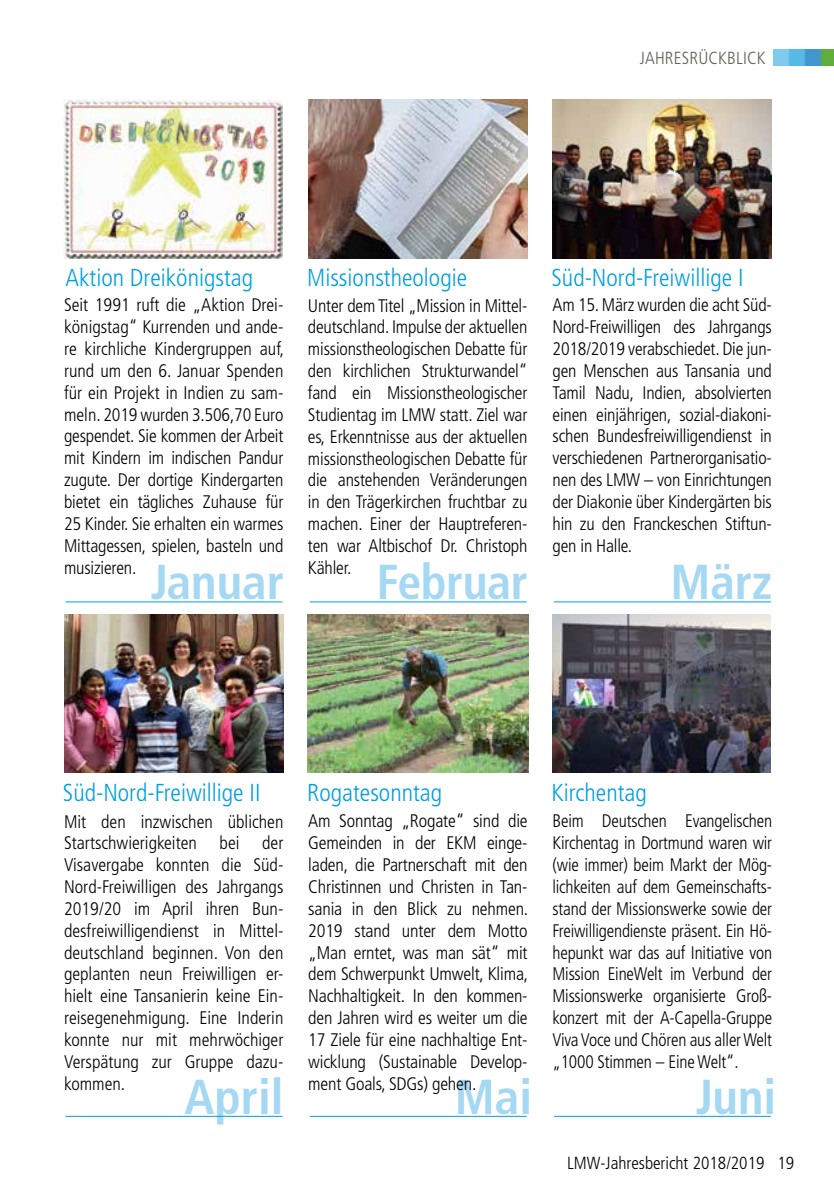
<style>
.page{position:relative;width:834px;height:1191px;background:#fff}
.page>*{position:absolute;margin:0;border:0;box-sizing:border-box;transform-origin:0 0}
.t1{font:700 condensed 49px "Frutiger";color:#a5d8f3}
.t2{font:300 condensed 24.5px "Frutiger";color:#009fe0}
.t3{font:300 condensed 18.2px/21.9px "Frutiger";letter-spacing:-.01em;color:#000;text-align:justify}
.t4{font:300 condensed 18.2px/21.9px "Frutiger";letter-spacing:-.01em;color:#000;text-align:justify;scale:.96 1}
.t5{font:300 condensed 17.5px "Frutiger";color:#000}
.t6{font:300 condensed 17.5px "Frutiger";letter-spacing:.01em;color:#625f57}
</style>
<div class="page">
<img style="left:773px;top:50px;width:60px;height:15px">
<hr style="left:65px;top:1116px;width:217px;height:1px;background:#009fe0">
<hr style="left:554px;top:1116px;width:216px;height:1px;background:#009fe0">
<hr style="left:310px;top:1116px;width:216px;height:1px;background:#009fe0">
<hr style="left:65px;top:601px;width:217px;height:1px;background:#009fe0">
<hr style="left:554px;top:601px;width:216px;height:1px;background:#009fe0">
<hr style="left:310px;top:601px;width:216px;height:1px;background:#009fe0">
<img style="left:308px;top:99px;width:219px;height:159px">
<img style="left:64px;top:614px;width:219px;height:159px">
<img style="left:552px;top:614px;width:218px;height:159px">
<img style="left:308px;top:614px;width:220px;height:159px">
<img style="left:552px;top:99px;width:219px;height:159px">
<img style="left:63px;top:99px;width:219px;height:159px">
<p class="t6" style="left:639px;top:48px;width:68px">Jahresrückblick</p>
<h2 class="t2" style="left:65px;top:264px;width:189px">Aktion Dreikönigstag</h2>
<h2 class="t2" style="left:307px;top:264px;width:161px">Missionstheologie</h2>
<h2 class="t2" style="left:551px;top:264px;width:193px">Süd-Nord-Freiwillige I</h2>
<p class="t3" style="left:64px;top:294px;width:221px">Seit 1991 ruft die „Aktion Drei&shy;königstag“ Kurrenden und ande&shy;re kirchliche Kindergruppen auf, rund um den 6. Januar Spenden für ein Projekt in Indien zu sam&shy;meln. 2019 wurden 3.506,70 Euro gespendet. Sie kommen der Arbeit mit Kindern im indischen Pandur zugute. Der dortige Kindergarten bietet ein tägliches Zuhause für 25 Kinder. Sie erhalten ein warmes Mittagessen, spielen, basteln und musizieren.</p>
<h1 class="t1" style="left:151px;top:552px;width:135px">Januar</h1>
<p class="t3" style="left:552px;top:294px;width:221px">Am 15. März wurden die acht Süd-Nord-Freiwilligen des Jahrgangs 2018/2019 verabschiedet. Die jun&shy;gen Menschen aus Tansania und Tamil Nadu, Indien, absolvierten einen einjährigen, sozial-diakoni&shy;schen Bundesfreiwilligendienst in verschiedenen Partnerorganisatio&shy;nen des LMW – von Einrichtungen der Diakonie über Kindergärten bis hin zu den Franckeschen Stiftun&shy;gen in Halle.</p>
<p class="t3" style="left:308px;top:295px;width:221px">Unter dem Titel „Mission in Mittel&shy;deutschland. Impulse der aktuellen missionstheologischen Debatte für den kirchlichen Strukturwandel“ fand ein Missionstheologischer Studientag im LMW statt. Ziel war es, Erkenntnisse aus der aktuellen missionstheologischen Debatte für die anstehenden Veränderungen in den Trägerkirchen fruchtbar zu machen. Einer der Hauptreferen&shy;ten war Altbischof Dr. Christoph Kähler.</p>
<h1 class="t1" style="left:376px;top:552px;width:153px">Februar</h1>
<h1 class="t1" style="left:670px;top:552px;width:103px">März</h1>
<h2 class="t2" style="left:63px;top:779px;width:199px">Süd-Nord-Freiwillige II</h2>
<h2 class="t2" style="left:307px;top:779px;width:136px">Rogatesonntag</h2>
<h2 class="t2" style="left:551px;top:779px;width:97px">Kirchentag</h2>
<p class="t3" style="left:308px;top:810px;width:221px">Am Sonntag „Rogate“ sind die Gemeinden in der EKM einge&shy;laden, die Partnerschaft mit den Christinnen und Christen in Tan&shy;sania in den Blick zu nehmen.<br>2019 stand unter dem Motto „Man erntet, was man sät“ mit dem Schwerpunkt Umwelt, Klima, Nachhaltigkeit. In den kommen&shy;den Jahren wird es weiter um die 17 Ziele für eine nachhaltige Ent&shy;wicklung (Sustainable Develop&shy;ment Goals, SDGs) gehen.</p>
<p class="t4" style="left:552px;top:810px;width:230px">Beim Deutschen Evangelischen Kirchentag in Dortmund waren wir (wie immer) beim Markt der Mög&shy;lichkeiten auf dem Gemeinschafts&shy;stand der Missionswerke sowie der Freiwilligendienste präsent. Ein Hö&shy;hepunkt war das auf Initiative von Mission EineWelt im Verbund der Missionswerke organisierte Groß&shy;konzert mit der A-Capella-Gruppe Viva Voce und Chören aus aller Welt „1000 Stimmen – Eine Welt“.</p>
<p class="t3" style="left:64px;top:810px;width:221px">Mit den inzwischen üblichen Startschwierigkeiten bei der Visavergabe konnten die Süd-Nord-Freiwilligen des Jahrgangs 2019/20 im April ihren Bun&shy;desfreiwilligendienst in Mittel&shy;deutschland beginnen. Von den geplanten neun Freiwilligen er&shy;hielt eine Tansanierin keine Ein&shy;reisegenehmigung. Eine Inderin konnte nur mit mehrwöchiger Verspätung zur Gruppe dazu&shy;kommen.</p>
<h1 class="t1" style="left:184px;top:1067px;width:100px">April</h1>
<h1 class="t1" style="left:455px;top:1067px;width:79px">Mai</h1>
<h1 class="t1" style="left:695px;top:1067px;width:82px">Juni</h1>
<p class="t5" style="left:567px;top:1153px;width:229px">LMW-Jahresbericht 2018/2019 19</p>
</div>
